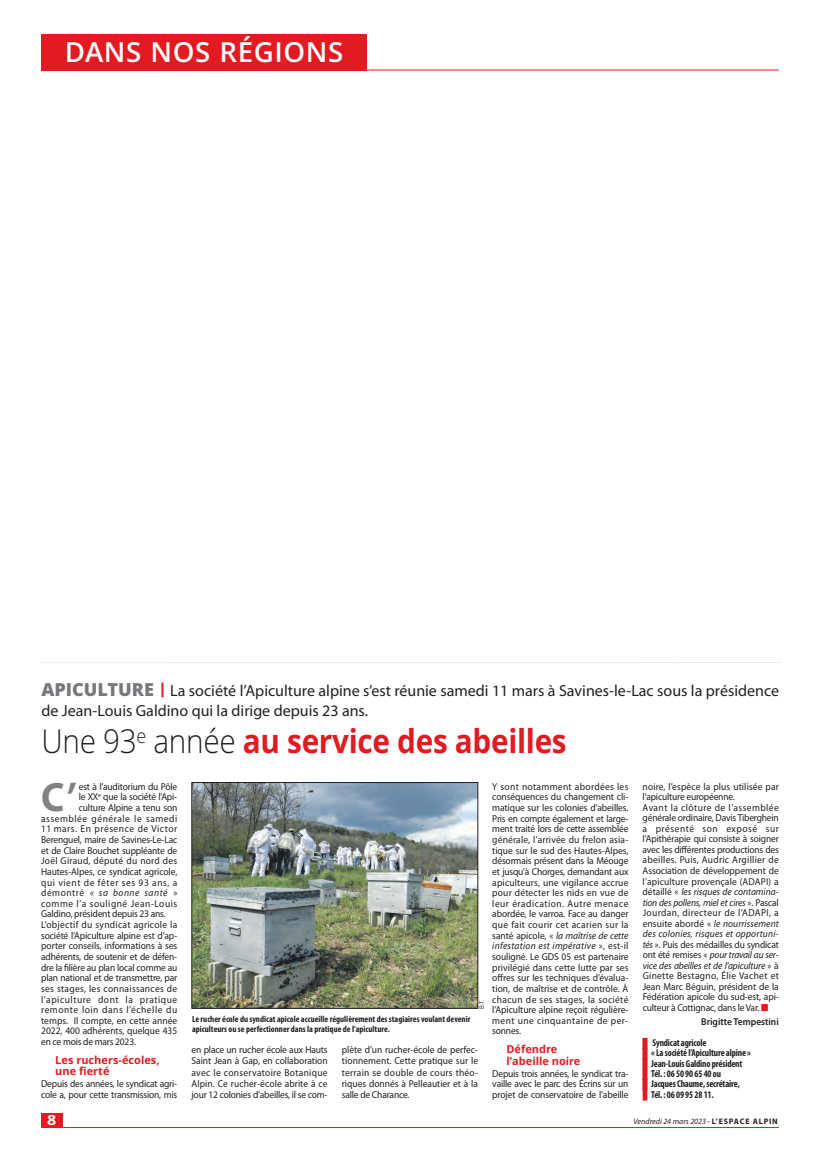
<style>
.page{position:relative;width:820px;height:1163px;background:#fff}
.page>*{position:absolute;margin:0;border:0;box-sizing:border-box;transform-origin:0 0}
.t1{font:700 41.1px "Myriad Pro";color:#808285;scale:.95 1}
.t2{font:700 33px "Open Sans";letter-spacing:-.01em;color:#e21a21;scale:.9 1}
.t3{font:600 27.6px "Open Sans";letter-spacing:.02em;color:#fff}
.t4{font:16px/20px "Myriad Pro";color:#231f20}
.t5{font:700 14px "Open Sans";color:#fff;scale:1.15 1}
.t6{font:700 11px/11.6px "Open Sans";color:#e21a21}
.t7{font:10px/10.6px "Myriad Pro";letter-spacing:-.015em;color:#231f20;text-align:justify;scale:.95 1}
.t8{font:700 condensed 10px "Myriad Pro";letter-spacing:-.015em;color:#231f20;scale:.95 1}
.t9{font:10px "Myriad Pro";letter-spacing:.055em;color:#231f20;scale:.95 1}
.t10{font:10px/10.5px "Myriad Pro";letter-spacing:.01em;color:#231f20;scale:.95 1}
.t11{font:10px "Myriad Pro";letter-spacing:.025em;color:#231f20;scale:.95 1}
.t12{font:italic 10px "Myriad Pro";letter-spacing:.055em;color:#231f20;scale:.95 1}
.t13{font:600 10px "Myriad Pro";color:#231f20;scale:.95 1}
.t14{font:700 condensed 9px/9.5px "Myriad Pro";color:#231f20}
.t15{font:italic 8px "Myriad Pro";color:#231f20}
.t16{font:6px "Open Sans";color:#231f20}
.s1{font-family:"Open Sans";font-weight:800;font-size:18px;color:#76787b}
.s2{font-family:"Open Sans";font-weight:800;font-size:15px;color:#e21a21}
.s3{font-weight:300;color:#231f20}
.s4{font-style:normal}
.s5{font-style:italic}
.s6{color:#e21a21}
.s7{font-weight:600;font-style:normal}
.s8{font-weight:700;font-style:normal}
</style>
<div class="page">
<div style="left:41px;top:1112px;width:22px;height:15px;background:#e21a21"></div>
<hr style="left:41px;top:1127px;width:737px;height:1px;background:#e21a21">
<hr style="left:41px;top:70px;width:737px;height:1px;background:#e21a21">
<div style="left:41px;top:34px;width:326px;height:36px;background:#e21a21"></div>
<img style="left:193px;top:784px;width:283px;height:222px">
<div style="left:191px;top:782px;width:287px;height:226px;border:1px solid #231f20"></div>
<svg style="left:41px;top:662px;width:739px;height:1px"></svg>
<div style="left:642px;top:1037px;width:5px;height:11px;background:#e21a21"></div>
<div style="left:642px;top:1048px;width:5px;height:11px;background:#e21a21"></div>
<div style="left:642px;top:1058px;width:5px;height:11px;background:#e21a21"></div>
<div style="left:642px;top:1068px;width:5px;height:11px;background:#e21a21"></div>
<div style="left:642px;top:1079px;width:5px;height:11px;background:#e21a21"></div>
<div style="left:642px;top:1089px;width:5px;height:11px;background:#e21a21"></div>
<p class="t3" style="left:65px;top:36px;width:280px">DANS NOS RÉGIONS</p>
<p class="t4" style="left:41px;top:681px;width:739px"><span class="s1">APICULTURE</span> <span class="s2">|</span> La société l’Apiculture alpine s’est réunie samedi 11 mars à Savines-le-Lac sous la présidence de Jean-Louis Galdino qui la dirige depuis 23 ans.</p>
<p class="t2" style="left:41px;top:727px;width:585px"><span class="s3">Une 93</span><sup>e</sup> <span class="s3">année</span> au service des abeilles</p>
<p class="t1" style="left:41px;top:772px;width:39px">C’</p>
<p class="t7" style="left:79px;top:781px;width:105px">est à l’auditorium du Pôle</p>
<p class="t7" style="left:79px;top:792px;width:105px">le XX<sup>e</sup> que la société l’Api-</p>
<p class="t7" style="left:79px;top:803px;width:105px">culture Alpine a tenu son</p>
<p class="t9" style="left:41px;top:814px;width:145px">assemblée générale le samedi</p>
<p class="t9" style="left:41px;top:825px;width:145px">11 mars. En présence de Victor</p>
<p class="t7" style="left:41px;top:835px;width:145px">Berenguel, maire de Savines-Le-Lac</p>
<p class="t7" style="left:41px;top:845px;width:145px">et de Claire Bouchet suppléante de</p>
<p class="t11" style="left:41px;top:857px;width:145px">Joël Giraud, député du nord des</p>
<p class="t7" style="left:41px;top:866px;width:145px">Hautes-Alpes, ce syndicat agricole,</p>
<p class="t9" style="left:41px;top:878px;width:145px">qui vient de fêter ses 93 ans, a</p>
<p class="t12" style="left:41px;top:888px;width:145px"><span class="s4">démontré</span> « sa bonne santé <span class="s4">»</span></p>
<p class="t9" style="left:41px;top:899px;width:145px">comme l’a souligné Jean-Louis</p>
<p class="t7" style="left:41px;top:909px;width:133px">Galdino, président depuis 23 ans.</p>
<p class="t7" style="left:41px;top:920px;width:145px">L’objectif du syndicat agricole la société l’Apiculture alpine est d’ap&shy;porter conseils, informations à ses adhérents, de soutenir et de défen&shy;dre la filière au plan local comme au plan national et de transmettre, par ses stages, les connaissances de l’apiculture dont la pratique remonte loin dans l’échelle du temps. Il compte, en cette année 2022, 400 adhérents, quelque 435 en ce mois de mars 2023.</p>
<p class="t6" style="left:55px;top:1054px;width:106px">Les ruchers-écoles, une fierté</p>
<p class="t7" style="left:41px;top:1079px;width:145px">Depuis des années, le syndicat agri&shy;cole a, pour cette transmission, mis</p>
<p class="t14" style="left:192px;top:1015px;width:280px">Le rucher école du syndicat apicole accueille régulièrement des stagiaires voulant devenir apiculteurs ou se perfectionner dans la pratique de l'apiculture.</p>
<p class="t16" style="left:478px;top:1008px;width:11px;rotate:-90deg">B.T.</p>
<p class="t7" style="left:191px;top:1044px;width:145px;line-height:11.3px">en place un rucher école aux Hauts Saint Jean à Gap, en collaboration avec le conservatoire Botanique Alpin. Ce rucher-école abrite à ce jour 12 colonies d’abeilles, il se com-</p>
<p class="t7" style="left:342px;top:1044px;width:145px;line-height:11.3px">plète d’un rucher-école de perfec&shy;tionnement. Cette pratique sur le terrain se double de cours théo&shy;riques donnés à Pelleautier et à la salle de Charance.</p>
<p class="t7" style="left:492px;top:781px;width:145px">Y sont notamment abordées les conséquences du changement cli&shy;matique sur les colonies d’abeilles.<br>Pris en compte également et large&shy;ment traité lors de cette assemblée générale, l’arrivée du frelon asia&shy;tique sur le sud des Hautes-Alpes, désormais présent dans la Méouge et jusqu’à Chorges, demandant aux apiculteurs, une vigilance accrue pour détecter les nids en vue de leur éradication. Autre menace abordée, le varroa. Face au danger que fait courir cet acarien sur la santé apicole, « <span class="s5">la maîtrise de cette infestation est impérative</span> », est-il souligné. Le GDS 05 est partenaire privilégié dans cette lutte par ses offres sur les techniques d’évalua&shy;tion, de maîtrise et de contrôle. À chacun de ses stages, la société l’Apiculture alpine reçoit régulière&shy;ment une cinquantaine de per&shy;sonnes.</p>
<p class="t6" style="left:506px;top:1044px;width:75px">Défendre l’abeille noire</p>
<p class="t7" style="left:492px;top:1068px;width:145px">Depuis trois années, le syndicat tra&shy;vaille avec le parc des Écrins sur un projet de conservatoire de l’abeille</p>
<p class="t10" style="left:642px;top:781px;width:145px">noire, l’espèce la plus utilisée par l’apiculture européenne.</p>
<p class="t7" style="left:642px;top:803px;width:145px">Avant la clôture de l’assemblée générale ordinaire, Davis Tiberghein a présenté son exposé sur l’Apithérapie qui consiste à soigner avec les différentes productions des abeilles. Puis, Audric Argillier de Association de développement de l’apiculture provençale (ADAPI) a détaillé « <span class="s5">les risques de contamina&shy;tion des pollens, miel et cires</span> ». Pascal Jourdan, directeur de l’ADAPI, a ensuite abordé « <span class="s5">le nourrissement des colonies, risques et opportuni&shy;tés</span> ». Puis des médailles du syndicat ont été remises « <span class="s5">pour travail au ser&shy;vice des abeilles et de l’apiculture</span> » à Ginette Bestagno, Élie Vachet et Jean Marc Béguin, président de la Fédération apicole du sud-est, api&shy;culteur à Cottignac, dans le Var. <span class="s6">■</span></p>
<p class="t13" style="left:701px;top:1015px;width:83px">Brigitte Tempestini</p>
<p class="t8" style="left:652px;top:1039px;width:58px">Syndicat agricole</p>
<p class="t8" style="left:651px;top:1049px;width:106px">« La société l’Apiculture alpine »</p>
<p class="t8" style="left:651px;top:1059px;width:97px">Jean-Louis Galdino président</p>
<p class="t8" style="left:651px;top:1069px;width:75px">Tél. : 06 50 90 65 40 ou</p>
<p class="t8" style="left:651px;top:1080px;width:95px">Jacques Chaume, secrétaire,</p>
<p class="t8" style="left:651px;top:1090px;width:67px">Tél. : 06 09 95 28 11.</p>
<p class="t5" style="left:47px;top:1114px;width:9px">8</p>
<p class="t15" style="left:633px;top:1118px;width:146px">Vendredi 24 mars 2023 <span class="s7">-</span> <span class="s8">L’ESPACE ALPIN</span></p>
</div>
